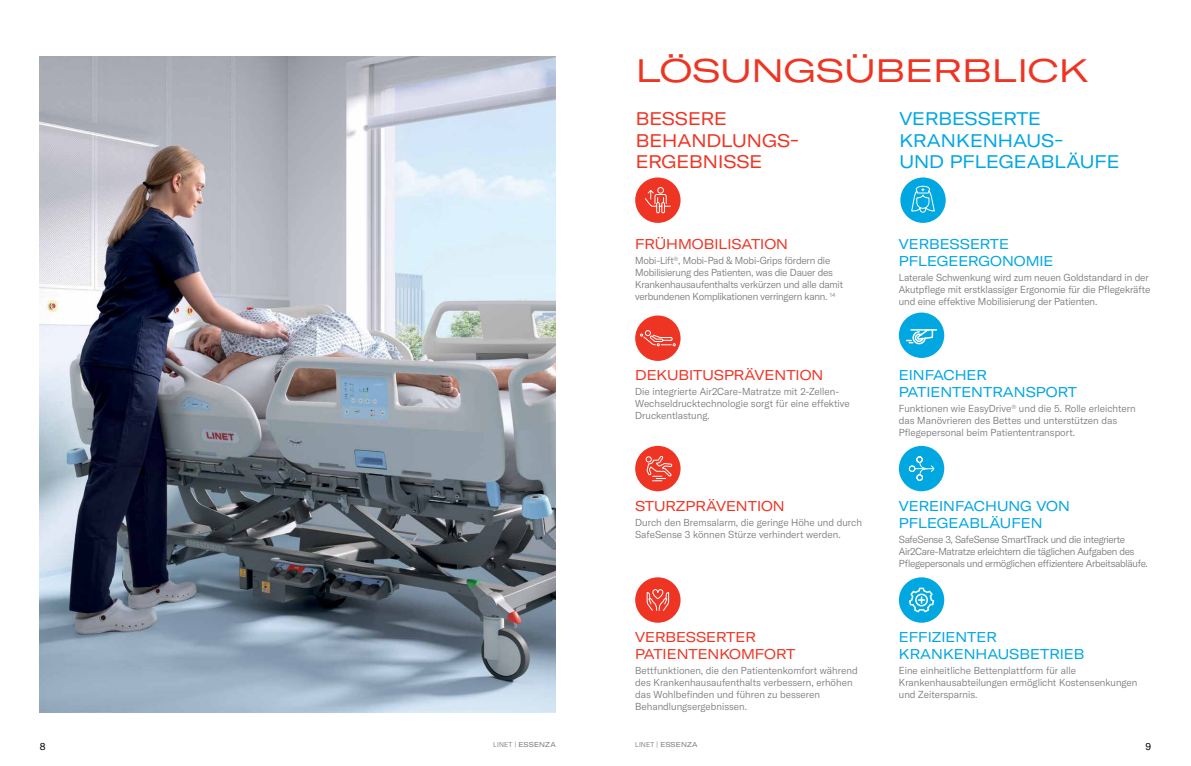
<style>
.page{position:relative;width:1191px;height:766px;background:#fff}
.page>*{position:absolute;margin:0;border:0;box-sizing:border-box;transform-origin:0 0}
.t1{font:32px "GT America Exp Rg";color:#ee3524}
.t2{font:expanded 18px/21.6px "GT America";color:#00a7e1}
.t3{font:expanded 18px/21.6px "GT America";color:#ee3524}
.t4{font:expanded 14px/16.8px "GT America";color:#00a7e1}
.t5{font:expanded 14px/16.8px "GT America";color:#ee3524}
.t6{font:300 10px/12px "GT America";letter-spacing:-.005em;color:#77787b}
.t7{font:300 10px/12px "GT America";letter-spacing:-.03em;color:#77787b}
.t8{font:10px "GT America";color:#000}
.t9{font:expanded 7px "GT America";letter-spacing:.025em;color:#77787b}
.s1{font-weight:300;font-stretch:normal}
</style>
<div class="page">
<img style="left:40px;top:56px;width:516px;height:655px">
<div style="left:635px;top:177px;width:45px;height:46px;background:#ee3524;border-radius:50%"></div>
<svg style="left:644px;top:187px;width:27px;height:27px"></svg>
<div style="left:900px;top:177px;width:45px;height:46px;background:#00a7e1;border-radius:50%"></div>
<svg style="left:911px;top:185px;width:24px;height:28px"></svg>
<div style="left:635px;top:315px;width:45px;height:46px;background:#ee3524;border-radius:50%"></div>
<svg style="left:640px;top:330px;width:36px;height:17px"></svg>
<div style="left:899px;top:312px;width:45px;height:46px;background:#00a7e1;border-radius:50%"></div>
<svg style="left:906px;top:329px;width:32px;height:16px"></svg>
<div style="left:635px;top:446px;width:45px;height:45px;background:#ee3524;border-radius:50%"></div>
<svg style="left:645px;top:455px;width:27px;height:26px"></svg>
<div style="left:899px;top:446px;width:45px;height:45px;background:#00a7e1;border-radius:50%"></div>
<svg style="left:908px;top:456px;width:27px;height:25px"></svg>
<div style="left:635px;top:577px;width:45px;height:45px;background:#ee3524;border-radius:50%"></div>
<svg style="left:646px;top:589px;width:23px;height:22px"></svg>
<div style="left:899px;top:577px;width:45px;height:45px;background:#00a7e1;border-radius:50%"></div>
<svg style="left:909px;top:587px;width:26px;height:26px"></svg>
<h1 class="t1" style="left:635px;top:51px;width:454px">LÖSUNGSÜBERBLICK</h1>
<h2 class="t3" style="left:635px;top:108px;width:165px">BESSERE<br>BEHANDLUNGS-<br>ERGEBNISSE</h2>
<h2 class="t2" style="left:899px;top:108px;width:221px">VERBESSERTE<br>KRANKENHAUS-<br>UND PFLEGEABLÄUFE</h2>
<h3 class="t5" style="left:635px;top:236px;width:154px">FRÜHMOBILISATION</h3>
<p class="t6" style="left:635px;top:254px;width:209px">Mobi-Lift<sup>®</sup>, Mobi-Pad &amp; Mobi-Grips fördern die Mobilisierung des Patienten, was die Dauer des Krankenhausaufenthalts verkürzen und alle damit verbundenen Komplikationen verringern kann. <sup>14</sup></p>
<h3 class="t5" style="left:635px;top:367px;width:190px">DEKUBITUSPRÄVENTION</h3>
<p class="t6" style="left:635px;top:385px;width:216px">Die integrierte Air2Care-Matratze mit 2-Zellen-<br>Wechseldrucktechnologie sorgt für eine effektive<br>Druckentlastung.</p>
<h3 class="t5" style="left:635px;top:497px;width:151px">STURZPRÄVENTION</h3>
<p class="t6" style="left:635px;top:516px;width:228px">Durch den Bremsalarm, die geringe Höhe und durch<br>SafeSense 3 können Stürze verhindert werden.</p>
<h3 class="t5" style="left:635px;top:629px;width:162px">VERBESSERTER<br>PATIENTENKOMFORT</h3>
<p class="t6" style="left:635px;top:664px;width:224px">Bettfunktionen, die den Patientenkomfort während des Krankenhausaufenthalts verbessern, erhöhen das Wohlbefinden und führen zu besseren Behandlungsergebnissen.</p>
<h3 class="t4" style="left:899px;top:236px;width:156px">VERBESSERTE<br>PFLEGEERGONOMIE</h3>
<p class="t6" style="left:899px;top:271px;width:253px">Laterale Schwenkung wird zum neuen Goldstandard in der<br>Akutpflege mit erstklassiger Ergonomie für die Pflegekräfte und eine effektive Mobilisierung der Patienten.</p>
<h3 class="t4" style="left:899px;top:367px;width:180px">EINFACHER<br>PATIENTENTRANSPORT</h3>
<p class="t6" style="left:899px;top:402px;width:238px">Funktionen wie EasyDrive<sup>®</sup> und die 5. Rolle erleichtern das Manövrieren des Bettes und unterstützen das<br>Pflegepersonal beim Patiententransport.</p>
<h3 class="t4" style="left:899px;top:497px;width:172px">VEREINFACHUNG VON<br>PFLEGEABLÄUFEN</h3>
<p class="t7" style="left:899px;top:533px;width:250px">SafeSense 3, SafeSense SmartTrack und die integrierte<br>Air2Care-Matratze erleichtern die täglichen Aufgaben des<br>Pflegepersonals und ermöglichen effizientere Arbeitsabläufe.</p>
<h3 class="t4" style="left:899px;top:629px;width:187px">EFFIZIENTER<br>KRANKENHAUSBETRIEB</h3>
<p class="t6" style="left:899px;top:664px;width:240px">Eine einheitliche Bettenplattform für alle<br>Krankenhausabteilungen ermöglicht Kostensenkungen und Zeitersparnis.</p>
<p class="t8" style="left:40px;top:740px;width:7px">8</p>
<p class="t9" style="left:493px;top:740px;width:64px"><span class="s1">LINET |</span> ESSENZA</p>
<p class="t9" style="left:635px;top:740px;width:64px"><span class="s1">LINET |</span> ESSENZA</p>
<p class="t8" style="left:1145px;top:740px;width:7px">9</p>
</div>
